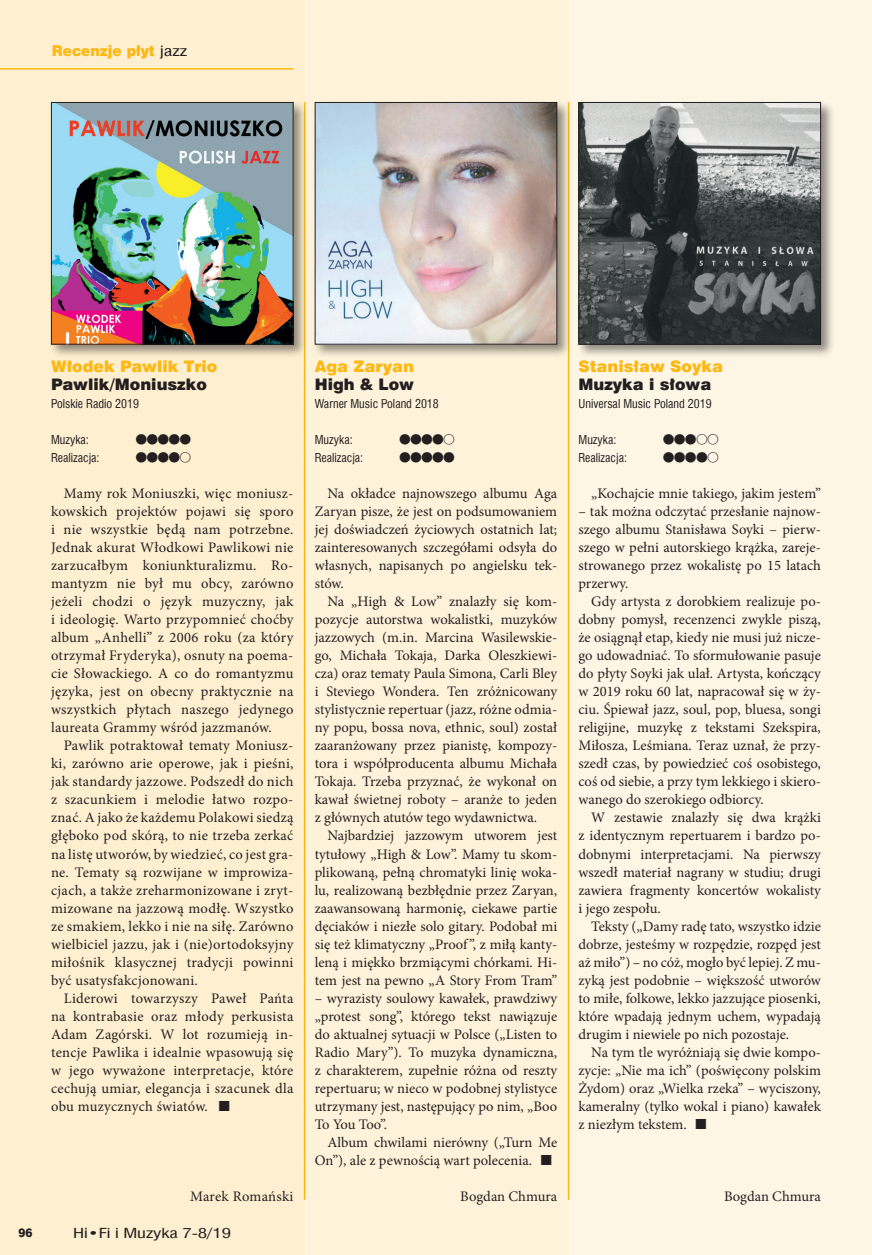
<style>
.page{position:relative;width:872px;height:1255px;background:#fff}
.page>*{position:absolute;margin:0;border:0;box-sizing:border-box;transform-origin:0 0}
.tytul_plyty{font:15.9px "Swis 721 Blk EU";color:#fcb814}
.tytul_plyty-2{font:15.9px "Swis 721 Blk EU";color:#231f20}
.tekst{font:14.55px/18px "Minion Pro";color:#231f20;text-align:justify}
.tytul_plyty-3{font:14.55px "Minion Pro";letter-spacing:.01em;color:#231f20}
.t1{font:13.8px "Swis 721 Blk 2 EU";color:#fcb814}
.t2{font:13.5px "Swis 721 Cn EU";letter-spacing:-.005em;color:#231f20;scale:1.4 1}
.wykonawca_i_dodatki{font:12px "Swis 721 Cn EU";color:#231f20}
.wykonawca_i_dodatki-2{font:12px "Hi Fi Hd";color:#231f20}
.t3{font:12px "Swis 721 Hv EU";color:#231f20}
.s1{font-family:"Swis 721 Cn EU";color:#231f20}
</style>
<div class="page">
<div style="left:566px;top:0;width:306px;height:1254px;background:#fef6e5"></div>
<div style="left:302px;top:0;width:267px;height:1254px;background:#fef3da"></div>
<div style="left:0;top:0;width:304px;height:1254px;background:#feefd0"></div>
<hr style="left:0;top:68px;width:293px;height:2px;background:#fcb814">
<hr style="left:568px;top:102px;width:1px;height:1097px;background:#fcb814">
<hr style="left:304px;top:102px;width:1px;height:1097px;background:#fcb814">
<div style="left:312px;top:100px;width:259px;height:258px;background:#231f20;opacity:.5"></div>
<img style="left:317px;top:104px;width:238px;height:238px">
<div style="left:315px;top:102px;width:242px;height:242px;border:1px solid #231f20"></div>
<div style="left:576px;top:100px;width:259px;height:258px;background:#231f20;opacity:.5"></div>
<img style="left:580px;top:104px;width:239px;height:238px">
<div style="left:578px;top:102px;width:243px;height:242px;border:1px solid #231f20"></div>
<div style="left:49px;top:100px;width:258px;height:258px;background:#231f20;opacity:.5"></div>
<img style="left:53px;top:104px;width:238px;height:238px">
<div style="left:51px;top:102px;width:242px;height:242px;border:1px solid #231f20"></div>
<p class="t1" style="left:52px;top:41px;width:137px">Recenzje płyt <span class="s1">jazz</span></p>
<p class="tytul_plyty" style="left:51px;top:356px;width:168px">Włodek Pawlik Trio</p>
<p class="tytul_plyty-2" style="left:51px;top:374px;width:157px">Pawlik/Moniuszko</p>
<p class="wykonawca_i_dodatki" style="left:51px;top:396px;width:90px">Polskie Radio 2019</p>
<p class="wykonawca_i_dodatki" style="left:51px;top:432px;width:39px">Muzyka:</p>
<p class="wykonawca_i_dodatki-2" style="left:136px;top:432px;width:57px">≤≤≤≤≤</p>
<p class="wykonawca_i_dodatki" style="left:51px;top:450px;width:50px">Realizacja:</p>
<p class="wykonawca_i_dodatki-2" style="left:136px;top:450px;width:57px">≤≤≤≤≥</p>
<p class="tekst" style="left:51px;top:484px;width:244px;text-indent:13px">Mamy rok Moniuszki, więc moniusz&shy;kowskich projektów pojawi się sporo i nie wszystkie będą nam potrzebne.<br>Jednak akurat Włodkowi Pawlikowi nie zarzucałbym koniunkturalizmu. Ro&shy;mantyzm nie był mu obcy, zarówno jeżeli chodzi o język muzyczny, jak i ideologię. Warto przypomnieć choćby album „Anhelli” z 2006 roku (za który otrzymał Fryderyka), osnuty na poema&shy;cie Słowackiego. A co do romantyzmu języka, jest on obecny praktycznie na wszystkich płytach naszego jedynego laureata Grammy wśród jazzmanów.</p>
<p class="tekst" style="left:51px;top:736px;width:244px;text-indent:13px">Pawlik potraktował tematy Moniusz&shy;ki, zarówno arie operowe, jak i pieśni, jak standardy jazzowe. Podszedł do nich z szacunkiem i melodie łatwo rozpo&shy;znać. A jako że każdemu Polakowi siedzą głęboko pod skórą, to nie trzeba zerkać na listę utworów, by wiedzieć, co jest gra&shy;ne. Tematy są rozwijane w improwiza&shy;cjach, a także zreharmonizowane i zryt&shy;mizowane na jazzową modłę. Wszystko ze smakiem, lekko i nie na siłę. Zarówno wielbiciel jazzu, jak i (nie)ortodoksyjny miłośnik klasycznej tradycji powinni być usatysfakcjonowani.</p>
<p class="tekst" style="left:51px;top:988px;width:244px;text-indent:13px">Liderowi towarzyszy Paweł Pańta na kontrabasie oraz młody perkusista Adam Zagórski. W lot rozumieją in&shy;tencje Pawlika i idealnie wpasowują się w jego wyważone interpretacje, które cechują umiar, elegancja i szacunek dla obu muzycznych światów. ■</p>
<p class="tytul_plyty-3" style="left:190px;top:1186px;width:105px">Marek Romański</p>
<p class="t3" style="left:18px;top:1225px;width:16px">96</p>
<p class="t2" style="left:73px;top:1224px;width:114px">Hi•Fi i Muzyka 7-8/19</p>
<p class="tytul_plyty" style="left:315px;top:356px;width:101px">Aga Zaryan</p>
<p class="tytul_plyty-2" style="left:315px;top:374px;width:101px">High &amp; Low</p>
<p class="wykonawca_i_dodatki" style="left:315px;top:396px;width:126px">Warner Music Poland 2018</p>
<p class="wykonawca_i_dodatki" style="left:315px;top:432px;width:39px">Muzyka:</p>
<p class="wykonawca_i_dodatki-2" style="left:400px;top:432px;width:57px">≤≤≤≤≥</p>
<p class="wykonawca_i_dodatki" style="left:315px;top:450px;width:50px">Realizacja:</p>
<p class="wykonawca_i_dodatki-2" style="left:400px;top:450px;width:57px">≤≤≤≤≤</p>
<p class="tekst" style="left:315px;top:484px;width:244px;text-indent:13px">Na okładce najnowszego albumu Aga Zaryan pisze, że jest on podsumowaniem jej doświadczeń życiowych ostatnich lat; zainteresowanych szczegółami odsyła do własnych, napisanych po angielsku tek&shy;stów.</p>
<p class="tekst" style="left:315px;top:592px;width:244px;text-indent:13px">Na „High &amp; Low” znalazły się kom&shy;pozycje autorstwa wokalistki, muzyków jazzowych (m.in. Marcina Wasilewskie&shy;go, Michała Tokaja, Darka Oleszkiewi&shy;cza) oraz tematy Paula Simona, Carli Bley i Steviego Wondera. Ten zróżnicowany stylistycznie repertuar (jazz, różne odmia&shy;ny popu, bossa nova, ethnic, soul) został zaaranżowany przez pianistę, kompozy&shy;tora i współproducenta albumu Michała Tokaja. Trzeba przyznać, że wykonał on kawał świetnej roboty – aranże to jeden z głównych atutów tego wydawnictwa.</p>
<p class="tekst" style="left:315px;top:826px;width:244px;text-indent:13px">Najbardziej jazzowym utworem jest tytułowy „High &amp; Low”. Mamy tu skom&shy;plikowaną, pełną chromatyki linię woka&shy;lu, realizowaną bezbłędnie przez Zaryan, zaawansowaną harmonię, ciekawe partie dęciaków i niezłe solo gitary. Podobał mi się też klimatyczny „Proof ”, z miłą kanty&shy;leną i miękko brzmiącymi chórkami. Hi&shy;tem jest na pewno „A Story From Tram”</p>
<p class="tekst" style="left:315px;top:988px;width:244px">– wyrazisty soulowy kawałek, prawdziwy „protest song”, którego tekst nawiązuje do aktualnej sytuacji w Polsce („Listen to Radio Mary”). To muzyka dynamiczna, z charakterem, zupełnie różna od reszty repertuaru; w nieco w podobnej stylistyce utrzymany jest, następujący po nim, „Boo To You Too”.</p>
<p class="tekst" style="left:315px;top:1132px;width:244px;text-indent:13px">Album chwilami nierówny („Turn Me<br>On”), ale z pewnością wart polecenia. ■</p>
<p class="tekst" style="left:460px;top:1186px;width:98px">Bogdan Chmura</p>
<p class="tytul_plyty" style="left:578px;top:356px;width:146px">Stanisław Soyka</p>
<p class="tytul_plyty-2" style="left:578px;top:374px;width:134px">Muzyka i słowa</p>
<p class="wykonawca_i_dodatki" style="left:578px;top:396px;width:135px">Universal Music Poland 2019</p>
<p class="wykonawca_i_dodatki" style="left:578px;top:432px;width:39px">Muzyka:</p>
<p class="wykonawca_i_dodatki-2" style="left:663px;top:432px;width:57px">≤≤≤≥≥</p>
<p class="wykonawca_i_dodatki" style="left:578px;top:450px;width:50px">Realizacja:</p>
<p class="wykonawca_i_dodatki-2" style="left:663px;top:450px;width:57px">≤≤≤≤≥</p>
<p class="tekst" style="left:591px;top:484px;width:231px">„Kochajcie mnie takiego, jakim jestem”</p>
<p class="tekst" style="left:578px;top:502px;width:244px">– tak można odczytać przesłanie najnow&shy;szego albumu Stanisława Soyki – pierw&shy;szego w pełni autorskiego krążka, zareje&shy;strowanego przez wokalistę po 15 latach przerwy.</p>
<p class="tekst" style="left:578px;top:592px;width:244px;text-indent:13px">Gdy artysta z dorobkiem realizuje po&shy;dobny pomysł, recenzenci zwykle piszą, że osiągnął etap, kiedy nie musi już nicze&shy;go udowadniać. To sformułowanie pasuje do płyty Soyki jak ulał. Artysta, kończący w 2019 roku 60 lat, napracował się w ży&shy;ciu. Śpiewał jazz, soul, pop, bluesa, songi religijne, muzykę z tekstami Szekspira, Miłosza, Leśmiana. Teraz uznał, że przy&shy;szedł czas, by powiedzieć coś osobistego, coś od siebie, a przy tym lekkiego i skiero&shy;wanego do szerokiego odbiorcy.</p>
<p class="tekst" style="left:578px;top:808px;width:244px;text-indent:13px">W zestawie znalazły się dwa krążki z identycznym repertuarem i bardzo po&shy;dobnymi interpretacjami. Na pierwszy wszedł materiał nagrany w studiu; drugi zawiera fragmenty koncertów wokalisty i jego zespołu.</p>
<p class="tekst" style="left:578px;top:916px;width:244px;text-indent:13px">Teksty („Damy radę tato, wszystko idzie dobrze, jesteśmy w rozpędzie, rozpęd jest aż miło”) – no cóż, mogło być lepiej. Z mu&shy;zyką jest podobnie – większość utworów to miłe, folkowe, lekko jazzujące piosenki, które wpadają jednym uchem, wypadają drugim i niewiele po nich pozostaje.</p>
<p class="tekst" style="left:578px;top:1042px;width:244px;text-indent:13px">Na tym tle wyróżniają się dwie kompo&shy;zycje: „Nie ma ich” (poświęcony polskim Żydom) oraz „Wielka rzeka” – wyciszony, kameralny (tylko wokal i piano) kawałek z niezłym tekstem. ■</p>
<p class="tekst" style="left:724px;top:1186px;width:98px">Bogdan Chmura</p>
</div>
